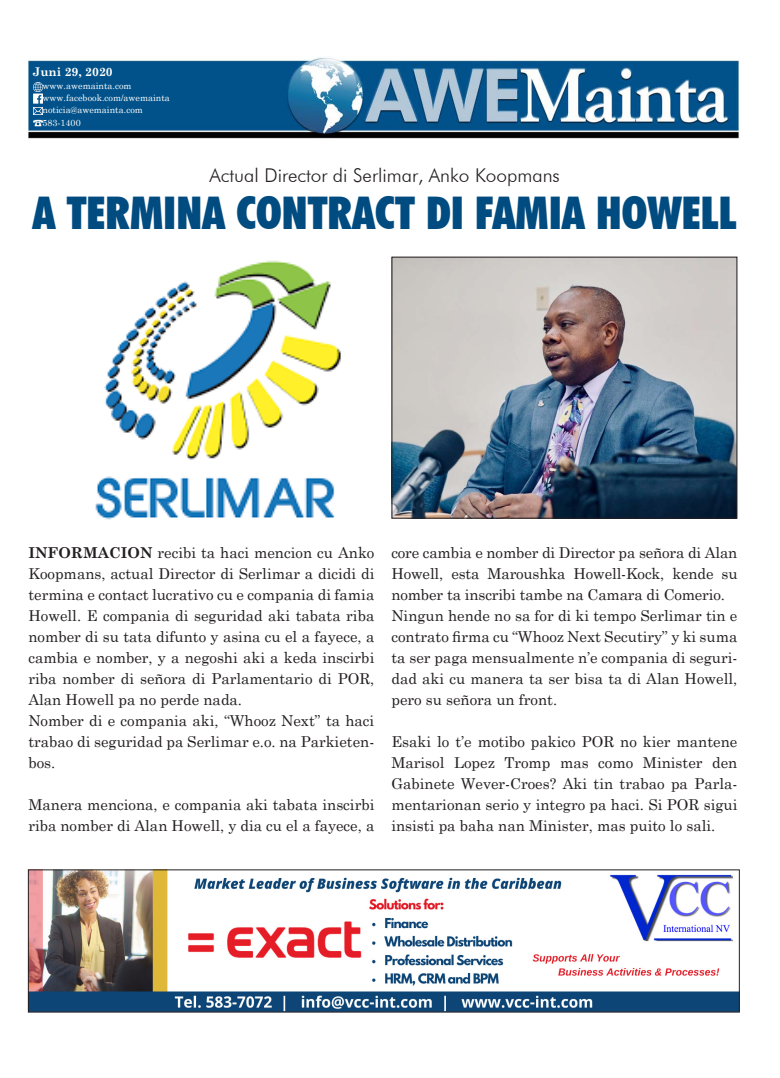
<style>
.page{position:relative;width:780px;height:1078px;background:#fff}
.page>*{position:absolute;margin:0;border:0;box-sizing:border-box;transform-origin:0 0}
.No_Spacing{font:900 condensed 45px "Futura BT";color:#004b80}
.No_Spacing-2{font:300 19px "Futura BT";color:#231f20}
.Body_Text_14{font:15px/21px "Century Schoolbook";color:#231f20;text-align:justify}
.t1{font:700 12px "Century Schoolbook";color:#fff}
.t2{font:9px "Century Schoolbook";color:#fff}
.s1{font-weight:700}
</style>
<div class="page">
<img style="left:28px;top:57px;width:711px;height:82px">
<img style="left:30px;top:871px;width:707px;height:138px">
<img style="left:95px;top:260px;width:246px;height:260px">
<img style="left:393px;top:258px;width:342px;height:258px">
<div style="left:391px;top:256px;width:346px;height:262px;border:1px solid #231f20"></div>
<svg style="left:33px;top:82px;width:9px;height:44px"></svg>
<p class="t1" style="left:33px;top:63px;width:82px">Juni 29, 2020</p>
<p class="t2" style="left:43px;top:78px;width:90px">www.awemainta.com</p>
<p class="t2" style="left:43px;top:90px;width:129px">www.facebook.com/awemainta</p>
<p class="t2" style="left:43px;top:102px;width:102px">noticia@awemainta.com</p>
<p class="t2" style="left:43px;top:115px;width:40px">583-1400</p>
<p class="No_Spacing-2" style="left:209px;top:164px;width:352px">Actual Director di Serlimar, Anko Koopmans</p>
<p class="No_Spacing" style="left:32px;top:186px;width:706px">A TERMINA CONTRACT DI FAMIA HOWELL</p>
<p class="Body_Text_14" style="left:28px;top:540px;width:347px"><span class="s1">INFORMACION</span> recibi ta haci mencion cu Anko Koopmans, actual Director di Serlimar a dicidi di termina e contact lucrativo cu e compania di famia Howell. E compania di seguridad aki tabata riba nomber di su tata difunto y asina cu el a fayece, a cambia e nomber, y a negoshi aki a keda inscirbi riba nomber di señora di Parlamentario di POR, Alan Howell pa no perde nada.</p>
<p class="Body_Text_14" style="left:28px;top:708px;width:347px">Nomber di e compania aki, “Whooz Next” ta haci trabao di seguridad pa Serlimar e.o. na Parkieten&shy;bos.</p>
<p class="Body_Text_14" style="left:28px;top:792px;width:347px">Manera menciona, e compania aki tabata inscirbi riba nomber di Alan Howell, y dia cu el a fayece, a</p>
<p class="Body_Text_14" style="left:391px;top:540px;width:347px">core cambia e nomber di Director pa señora di Alan Howell, esta Maroushka Howell-Kock, kende su nomber ta inscribi tambe na Camara di Comerio.</p>
<p class="Body_Text_14" style="left:391px;top:603px;width:347px">Ningun hende no sa for di ki tempo Serlimar tin e contrato firma cu “Whooz Next Secutiry” y ki suma ta ser paga mensualmente n’e compania di seguri&shy;dad aki cu manera ta ser bisa ta di Alan Howell, pero su señora un front.</p>
<p class="Body_Text_14" style="left:391px;top:729px;width:347px">Esaki lo t’e motibo pakico POR no kier mantene Marisol Lopez Tromp mas como Minister den Gabinete Wever-Croes? Aki tin trabao pa Parla&shy;mentarionan serio y integro pa haci. Si POR sigui insisti pa baha nan Minister, mas puito lo sali.</p>
</div>
